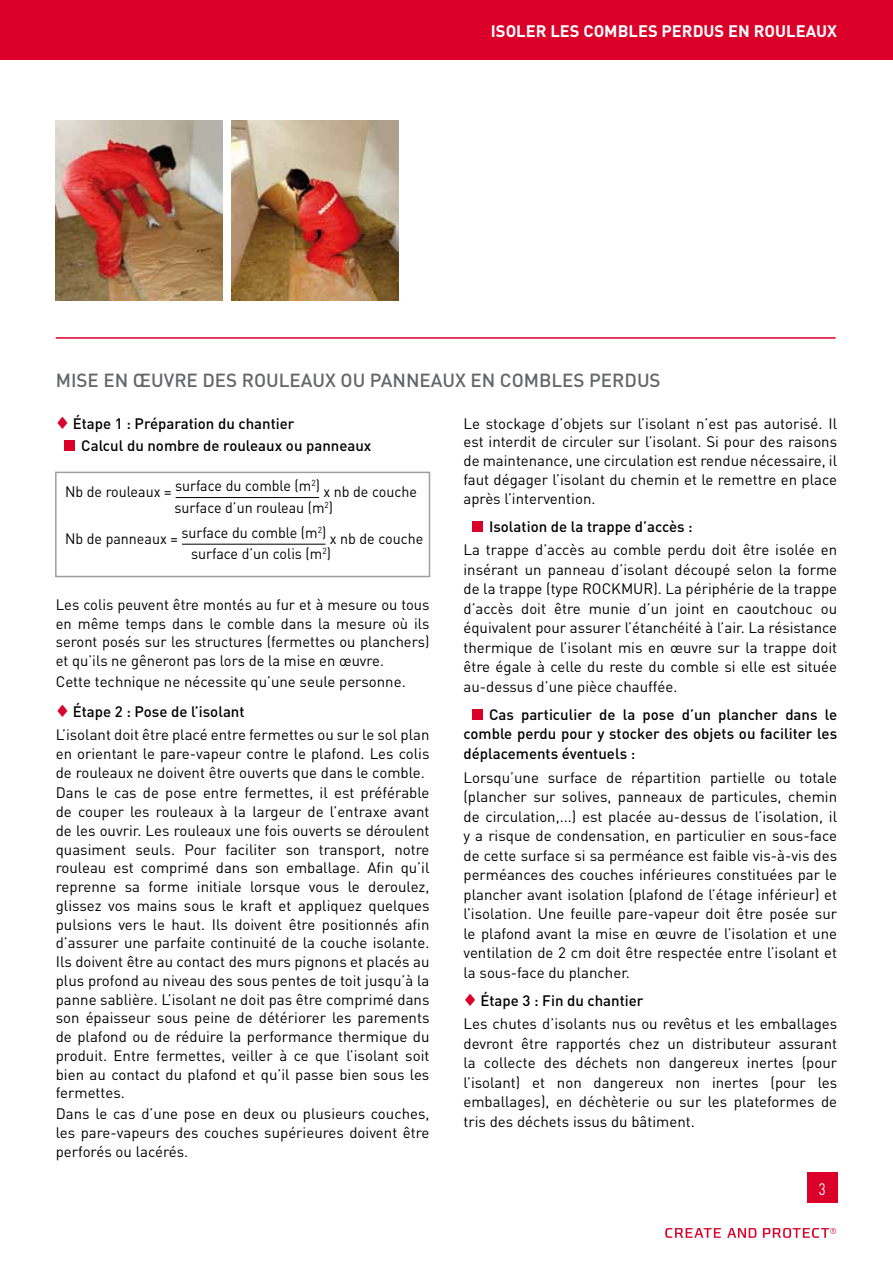
<style>
.page{position:relative;width:893px;height:1263px;background:#fff}
.page>*{position:absolute;margin:0;border:0;box-sizing:border-box;transform-origin:0 0}
.t1{font:500 18.75px "DIN";color:#646567}
.t2{font:700 16.5px "DIN";color:#fff}
.t3{font:16.5px "DIN";color:#fff;scale:.8 1}
.t4{font:15px/18.8px "DIN";color:#000;text-align:justify}
.t5{font:500 15px/19.5px "DIN";color:#000}
.t6{font:15px/15.6px "DIN";color:#000;scale:.95 1}
.s1{color:#da002a}
.s2{font-weight:500}
</style>
<div class="page">
<svg style="left:727px;top:1228px;width:29px;height:10px"></svg>
<svg style="left:763px;top:1227px;width:73px;height:11px"></svg>
<svg style="left:665px;top:1228px;width:56px;height:10px"></svg>
<div style="left:807px;top:1173px;width:30px;height:30px;background:#da002a"></div>
<div style="left:0;top:0;width:893px;height:60px;background:#da002a"></div>
<img style="left:56px;top:120px;width:167px;height:181px">
<img style="left:232px;top:120px;width:167px;height:181px">
<div style="left:64px;top:441px;width:11px;height:10px;background:#da002a"></div>
<div style="left:472px;top:521px;width:11px;height:11px;background:#da002a"></div>
<div style="left:472px;top:709px;width:11px;height:11px;background:#da002a"></div>
<hr style="left:56px;top:337px;width:780px;height:2px;background:#da002a">
<hr style="left:176px;top:497px;width:143px;height:1px;background:#000">
<hr style="left:182px;top:544px;width:143px;height:1px;background:#000">
<div style="left:55px;top:472px;width:375px;height:105px;border:2px solid #9c9e9f"></div>
<p class="t2" style="left:491px;top:20px;width:348px">ISOLER LES COMBLES PERDUS EN ROULEAUX</p>
<p class="t1" style="left:56px;top:368px;width:606px">mise en œuvre des rouleaux ou panneaux en combles perdus</p>
<p class="t5" style="left:81px;top:412px;width:292px;line-height:22.2px;text-indent:-26px"><span class="s1">♦</span> Étape 1 : Préparation du chantier<br>Calcul du nombre de rouleaux ou panneaux</p>
<p class="t6" style="left:175px;top:484px;width:257px;text-indent:-110px">N b de rouleaux = surface du comble (m<sup>2</sup>) x nb de couche surface d’un rouleau (m<sup>2</sup>)</p>
<p class="t6" style="left:191px;top:530px;width:246px;text-indent:-126px">N b de panneaux = surface du comble (m<sup>2</sup>) x nb de couche surface d’un colis (m<sup>2</sup>)</p>
<p class="t4" style="left:56px;top:595px;width:375px">Les colis peuvent être montés au fur et à mesure ou tous en même temps dans le comble dans la mesure où ils seront posés sur les structures (fermettes ou planchers) et qu’ils ne gêneront pas lors de la mise en œuvre.</p>
<p class="t4" style="left:56px;top:666px;width:351px;line-height:30.2px">Cette technique ne nécessite qu’une seule personne. <span class="s1">♦</span> <span class="s2">Étape 2 : Pose de l’isolant</span></p>
<p class="t4" style="left:56px;top:725px;width:375px">L’isolant doit être placé entre fermettes ou sur le sol plan en orientant le pare-vapeur contre le plafond. Les colis de rouleaux ne doivent être ouverts que dans le comble.</p>
<p class="t4" style="left:56px;top:783px;width:375px">Dans le cas de pose entre fermettes, il est préférable de couper les rouleaux à la largeur de l’entraxe avant de les ouvrir. Les rouleaux une fois ouverts se déroulent quasiment seuls. Pour faciliter son transport, notre rouleau est comprimé dans son emballage. Afin qu’il reprenne sa forme initiale lorsque vous le deroulez, glissez vos mains sous le kraft et appliquez quelques pulsions vers le haut. I ls doivent être positionnés afin d’assurer une parfaite continuité de la couche isolante.<br>I ls doivent être au contact des murs pignons et placés au plus profond au niveau des sous pentes de toit jusqu’à la panne sablière. L’isolant ne doit pas être comprimé dans son épaisseur sous peine de détériorer les parements de plafond ou de réduire la performance thermique du produit. Entre fermettes, veiller à ce que l’isolant soit bien au contact du plafond et qu’il passe bien sous les fermettes.</p>
<p class="t4" style="left:56px;top:1104px;width:375px">Dans le cas d’une pose en deux ou plusieurs couches, les pare-vapeurs des couches supérieures doivent être perforés ou lacérés.</p>
<p class="t4" style="left:463px;top:413px;width:375px">Le stockage d’objets sur l’isolant n’est pas autorisé. I l est interdit de circuler sur l’isolant. Si pour des raisons de maintenance, une circulation est rendue nécessaire, il faut dégager l’isolant du chemin et le remettre en place après l’intervention.</p>
<p class="t5" style="left:489px;top:516px;width:205px">Isolation de la trappe d’accès :</p>
<p class="t4" style="left:463px;top:540px;width:375px;line-height:19.5px">La trappe d’accès au comble perdu doit être isolée en insérant un panneau d’isolant découpé selon la forme de la trappe (type ROCKMUR). La périphérie de la trappe d’accès doit être munie d’un joint en caoutchouc ou équivalent pour assurer l’étanchéité à l’air. La résistance thermique de l’isolant mis en œuvre sur la trappe doit être égale à celle du reste du comble si elle est située au-dessus d’une pièce chauffée.</p>
<p class="t5" style="left:463px;top:704px;width:375px;text-align:justify;text-indent:26px">Cas particulier de la pose d’un plancher dans le comble perdu pour y stocker des objets ou faciliter les déplacements éventuels :</p>
<p class="t4" style="left:463px;top:767px;width:375px;line-height:19.5px">Lorsqu’une surface de répartition partielle ou totale (plancher sur solives, panneaux de particules, chemin de circulation,...) est placée au-dessus de l’isolation, il y a risque de condensation, en particulier en sous-face de cette surface si sa perméance est faible vis-à-vis des perméances des couches inférieures constituées par le plancher avant isolation (plafond de l’étage inférieur) et l’isolation. Une feuille pare-vapeur doit être posée sur le plafond avant la mise en œuvre de l’isolation et une ventilation de 2 cm doit être respectée entre l’isolant et la sous-face du plancher.</p>
<p class="t4" style="left:463px;top:988px;width:375px;line-height:23.7px"><span class="s1">♦</span> <span class="s2">Étape 3 : Fin du chantier<br></span>Les chutes d’isolants nus ou revêtus et les emballages</p>
<p class="t4" style="left:463px;top:1033px;width:375px;line-height:19.5px">devront être rapportés chez un distributeur assurant la collecte des déchets non dangereux inertes (pour l’isolant) et non dangereux non inertes (pour les emballages), en déchèterie ou sur les plateformes de tris des déchets issus du bâtiment.</p>
<p class="t3" style="left:819px;top:1178px;width:10px">3</p>
</div>
